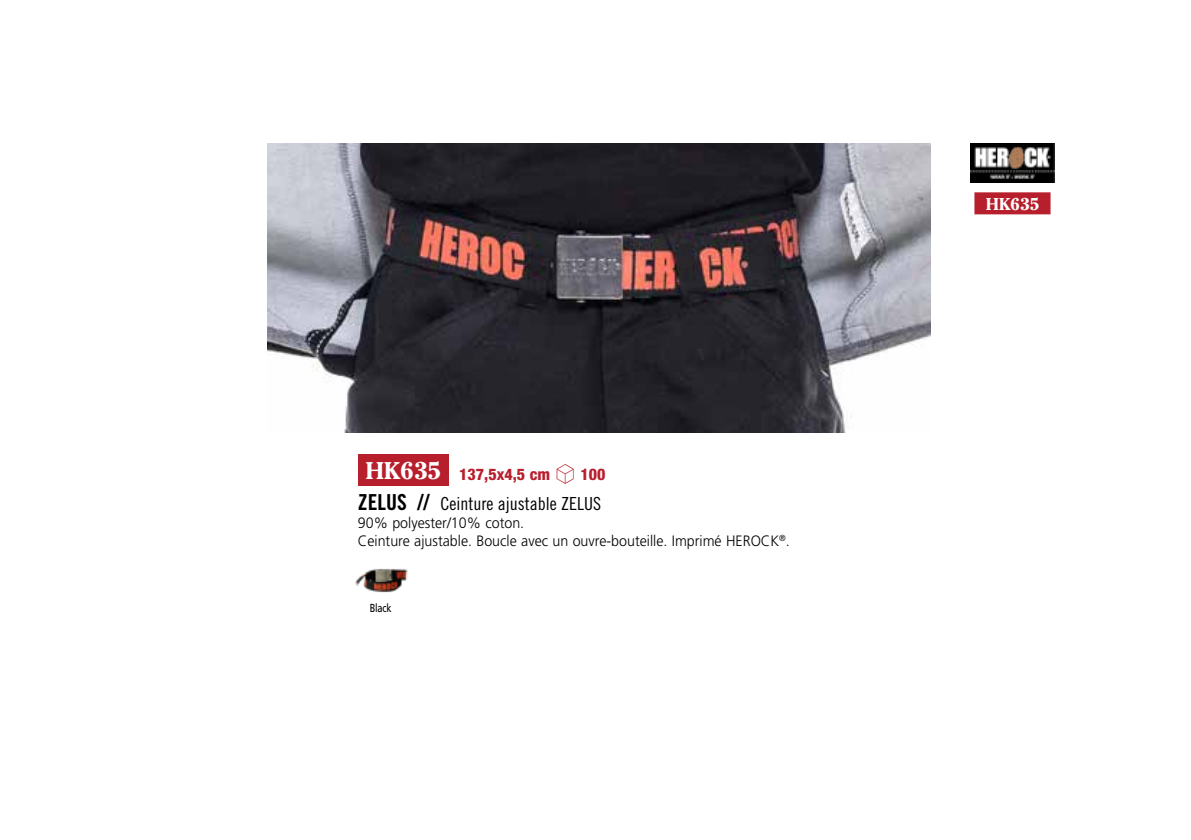
<style>
.page{position:relative;width:1191px;height:840px;background:#fff}
.page>*{position:absolute;margin:0;border:0;box-sizing:border-box;transform-origin:0 0}
.t1{font:700 24px "Cheltenham LT";color:#fff}
.t2{font:18px "Trade Gothic LT Cond Eighteen";color:#000}
.t3{font:700 17px "Cheltenham LT";color:#fff}
.t4{font:800 condensed 16px "Helvetica Neue LT";color:#b71f2d}
.t5{font:300 15px/18px "Frutiger LT";color:#000;scale:.95 1}
.t6{font:11.6px "Frutiger LT";letter-spacing:-.02em;color:#000;scale:.8 1}
.s1{font-family:"Trade Gothic LT Bold Cond Twenty";font-size:22px}
.s2{font-family:"Linotype Shapeshifter";font-weight:400;font-stretch:normal;font-size:26px}
</style>
<div class="page">
<img style="left:268px;top:143px;width:662px;height:289px">
<div style="left:358px;top:454px;width:90px;height:31px;background:#b71f2d"></div>
<img style="left:970px;top:143px;width:84px;height:40px">
<div style="left:974px;top:192px;width:76px;height:22px;background:#b71f2d"></div>
<img style="left:355px;top:568px;width:53px;height:25px">
<h1 class="t1" style="left:365px;top:456px;width:77px">HK635</h1>
<p class="t2" style="left:358px;top:492px;width:245px"><span class="s1">ZELUS //</span> Ceinture ajustable ZELUS</p>
<p class="t5" style="left:358px;top:513px;width:456px">90% polyester/10% coton.<br>Ceinture ajustable. Boucle avec un ouvre-bouteille. Imprimé HEROCK<sup>®</sup>.</p>
<p class="t4" style="left:459px;top:464px;width:148px">137,5x4,5 cm <span class="s2">S</span> 100</p>
<p class="t6" style="left:370px;top:601px;width:29px">Black</p>
<p class="t3" style="left:985px;top:194px;width:55px">HK635</p>
</div>
